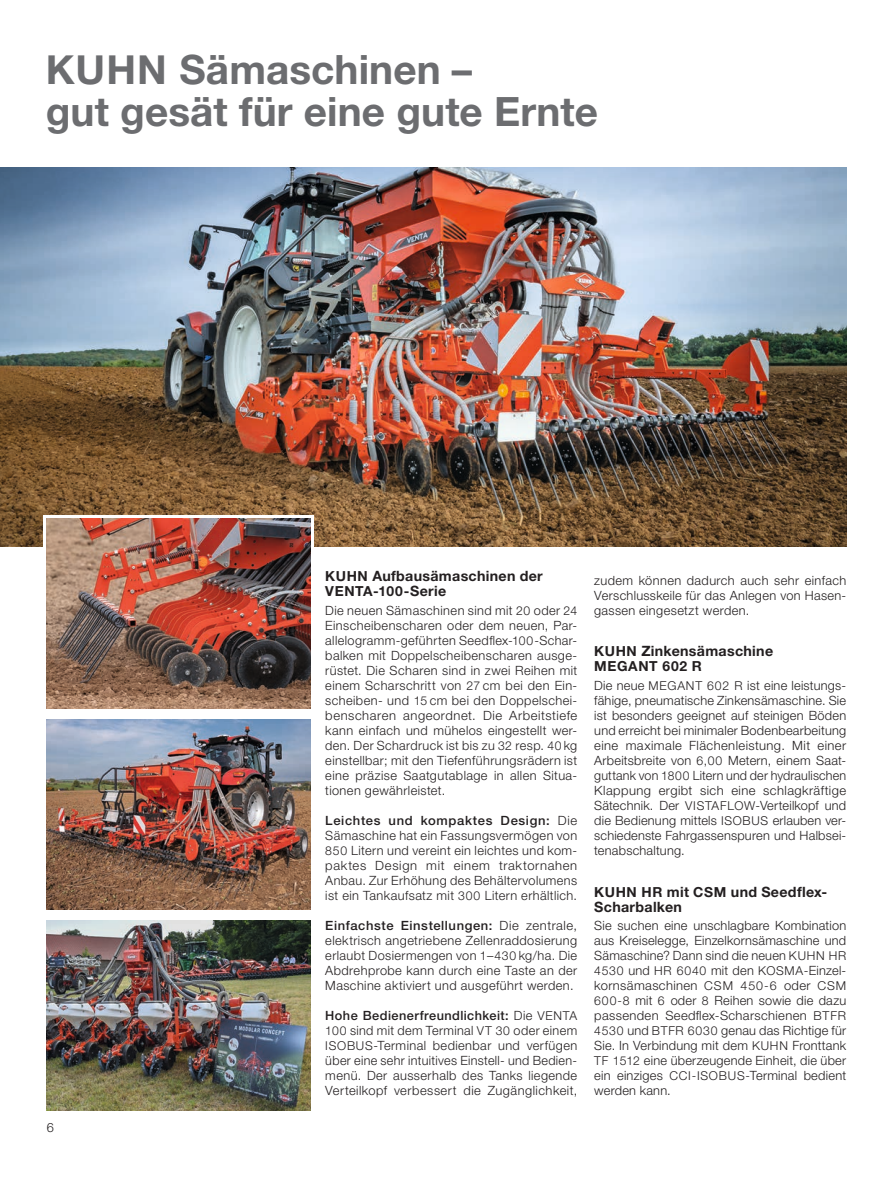
<style>
.page{position:relative;width:893px;height:1191px;background:#fff}
.page>*{position:absolute;margin:0;border:0;box-sizing:border-box;transform-origin:0 0}
.t1{font:700 40.5px/42px "Helvetica Neue LT Std";color:#6c6d70}
.t2{font:700 14.25px/15px "Helvetica Neue LT Std";letter-spacing:.02em;color:#231f20}
.t3{font:700 13.8px "Helvetica Neue LT Std";letter-spacing:.045em;color:#231f20}
.t4{font:300 12.75px/15px "Helvetica Neue LT Std";letter-spacing:.03em;color:#231f20;text-align:justify}
.s1{font-size:40.05px}
.s2{font-size:13.8px}
.s3{font-size:14.25px}
.s4{font-size:12.15px}
.s5{font-weight:500}
</style>
<div class="page">
<img style="left:47px;top:719px;width:263px;height:190px">
<img style="left:47px;top:920px;width:263px;height:190px">
<img style="left:0;top:168px;width:846px;height:378px">
<svg style="left:44px;top:516px;width:270px;height:119px"></svg>
<img style="left:47px;top:519px;width:263px;height:190px">
<h1 class="t1" style="left:46px;top:48px;width:554px"><span class="s1">KUHN</span> Sämaschinen –<br>gut gesät für eine gute Ernte</h1>
<p class="t4" style="left:47px;top:1119px;width:9px">6</p>
<p class="t2" style="left:325px;top:568px;width:219px"><span class="s2">KUHN</span> Aufbausämaschinen der</p>
<p class="t3" style="left:325px;top:583px;width:123px">VENTA-100-<span class="s3">Serie</span></p>
<p class="t4" style="left:325px;top:603px;width:253px;text-align:left">Die neuen Sämaschinen sind mit <span class="s4">20</span> oder <span class="s4">24<br></span>Einscheibenscharen oder dem neuen, Par&shy;allelogramm-geführten Seedflex-<span class="s4">100</span>-Schar&shy;balken mit Doppelscheibenscharen ausge&shy;rüstet. Die Scharen sind in zwei Reihen mit einem Scharschritt von <span class="s4">27</span> cm bei den Ein&shy;scheiben- und <span class="s4">15</span> cm bei den Doppelschei&shy;benscharen angeordnet. Die Arbeitstiefe kann einfach und mühelos eingestellt wer&shy;den. Der Schardruck ist bis zu <span class="s4">32</span> resp. <span class="s4">40</span> kg einstellbar; mit den Tiefenführungsrädern ist eine präzise Saatgutablage in allen Situa&shy;tionen gewährleistet.</p>
<p class="t4" style="left:325px;top:813px;width:253px"><span class="s5">Leichtes und kompaktes Design:</span> Die Sämaschine hat ein Fassungsvermögen von <span class="s4">850</span> Litern und vereint ein leichtes und kom&shy;paktes Design mit einem traktornahen Anbau. Zur Erhöhung des Behältervolumens ist ein Tankaufsatz mit <span class="s4">300</span> Litern erhältlich.</p>
<p class="t4" style="left:325px;top:918px;width:253px"><span class="s5">Einfachste Einstellungen:</span> Die zentrale, elektrisch angetriebene Zellenraddosierung erlaubt Dosiermengen von <span class="s4">1</span>–<span class="s4">430</span> kg/ha. Die Abdrehprobe kann durch eine Taste an der Maschine aktiviert und ausgeführt werden.</p>
<p class="t4" style="left:325px;top:1008px;width:253px"><span class="s5">Hohe Bedienerfreundlichkeit:</span> Die <span class="s4">VENTA 100</span> sind mit dem Terminal <span class="s4">VT 30</span> oder einem <span class="s4">ISOBUS</span>-Terminal bedienbar und verfügen über eine sehr intuitives Einstell- und Bedien&shy;menü. Der ausserhalb des Tanks liegende Verteilkopf verbessert die Zugänglichkeit,</p>
<p class="t4" style="left:594px;top:573px;width:253px">zudem können dadurch auch sehr einfach Verschlusskeile für das Anlegen von Hasen&shy;gassen eingesetzt werden.</p>
<p class="t2" style="left:594px;top:643px;width:180px"><span class="s2">KUHN</span> Zinkensämaschine</p>
<p class="t3" style="left:594px;top:658px;width:109px">MEGANT 602 R</p>
<p class="t4" style="left:594px;top:678px;width:253px">Die neue <span class="s4">MEGANT 602 R</span> ist eine leistungs&shy;fähige, pneumatische Zinkensämaschine. Sie ist besonders geeignet auf steinigen Böden und erreicht bei minimaler Bodenbearbeitung eine maximale Flächenleistung. Mit einer Arbeitsbreite von <span class="s4">6,00</span> Metern, einem Saat&shy;guttank von <span class="s4">1800</span> Litern und der hydraulischen Klappung ergibt sich eine schlagkräftige Sätechnik. Der <span class="s4">VISTAFLOW</span>-Verteilkopf und die Bedienung mittels <span class="s4">ISOBUS</span> erlauben ver&shy;schiedenste Fahrgassenspuren und Halbsei&shy;tenabschaltung.</p>
<p class="t2" style="left:594px;top:883px;width:235px"><span class="s2">KUHN HR</span> mit <span class="s2">CSM</span> und Seedflex-<br>Scharbalken</p>
<p class="t4" style="left:594px;top:918px;width:253px">Sie suchen eine unschlagbare Kombination aus Kreiselegge, Einzelkornsämaschine und Sämaschine? Dann sind die neuen <span class="s4">KUHN HR 4530</span> und <span class="s4">HR 6040</span> mit den <span class="s4">KOSMA</span>-Einzel&shy;kornsämaschinen <span class="s4">CSM 450-6</span> oder <span class="s4">CSM 600-8</span> mit <span class="s4">6</span> oder <span class="s4">8</span> Reihen sowie die dazu passenden Seedflex-Scharschienen <span class="s4">BTFR 4530</span> und <span class="s4">BTFR 6030</span> genau das Richtige für Sie. In Verbindung mit dem <span class="s4">KUHN</span> Fronttank <span class="s4">TF 1512</span> eine überzeugende Einheit, die über ein einziges <span class="s4">CCI-ISOBUS-</span>Terminal bedient werden kann.</p>
</div>
